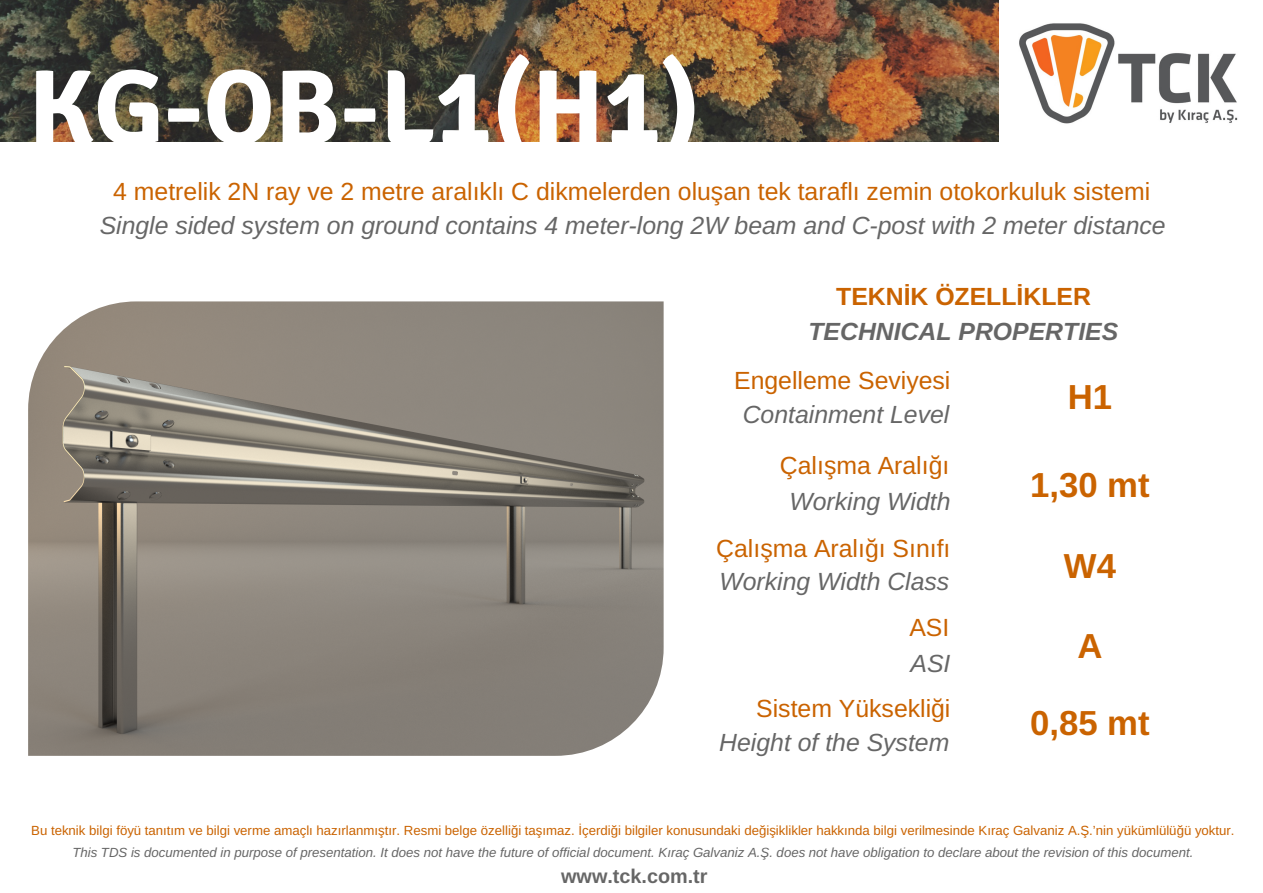
<style>
.page{position:relative;width:1263px;height:893px;background:#fff}
.page>*{position:absolute;margin:0;border:0;box-sizing:border-box;transform-origin:0 0}
.t1{font:700 106.35px "Signika";color:#fff}
.t2{font:700 34.8px "Arimo";color:#ca6300}
.t3{font:24.75px "Arimo";color:#ca6300}
.t4{font:italic 24.75px "Arimo";color:#666}
.t5{font:italic 700 24.75px "Arimo";color:#666}
.t6{font:700 24.75px "Arimo";color:#ca6300}
.t7{font:700 19.8px "Arimo";color:#666}
.t8{font:13.2px/21.3px "Arimo";color:#ca6300;text-align:center}
.s1{font-family:"Liberation Sans"}
.s2{font-style:italic;color:#666}
.s3{font-family:"Liberation Sans";font-style:italic;color:#666}
</style>
<div class="page">
<img style="left:0;top:0;width:999px;height:142px">
<img style="left:28px;top:301px;width:636px;height:455px">
<img style="left:1019px;top:23px;width:219px;height:101px">
<h1 class="t1" style="left:28px;top:44px;width:674px">KG-OB-L1(H1)</h1>
<h3 class="t3" style="left:113px;top:178px;width:1038px">4 metrelik 2N ray ve 2 metre aralıklı C dikmelerden olu<span class="s1">ş</span>an tek taraflı zemin otokorkuluk sistemi</h3>
<h3 class="t4" style="left:100px;top:211px;width:1067px">Single sided system on ground contains 4 meter-long 2W beam and C-post with 2 meter distance</h3>
<h3 class="t6" style="left:836px;top:282px;width:256px">TEKN<span class="s1">İ</span>K ÖZELL<span class="s1">İ</span>KLER</h3>
<h3 class="t5" style="left:808px;top:317px;width:311px">TECHNICAL PROPERTIES</h3>
<h3 class="t3" style="left:734px;top:367px;width:218px">Engelleme Seviyesi</h3>
<h3 class="t4" style="left:743px;top:400px;width:208px">Containment Level</h3>
<h3 class="t3" style="left:780px;top:452px;width:171px">Çalı<span class="s1">ş</span>ma Aralı<span class="s1">ğ</span>ı</h3>
<h3 class="t4" style="left:789px;top:488px;width:163px">Working Width</h3>
<h3 class="t3" style="left:716px;top:534px;width:236px">Çalı<span class="s1">ş</span>ma Aralı<span class="s1">ğ</span>ı Sınıfı</h3>
<h3 class="t4" style="left:719px;top:568px;width:231px">Working Width Class</h3>
<h3 class="t3" style="left:909px;top:614px;width:41px">ASI</h3>
<h3 class="t4" style="left:910px;top:650px;width:41px">ASI</h3>
<h3 class="t3" style="left:756px;top:695px;width:196px">Sistem Yüksekli<span class="s1">ğ</span>i</h3>
<h3 class="t4" style="left:719px;top:729px;width:232px">Height of the System</h3>
<h2 class="t2" style="left:1068px;top:378px;width:46px">H1</h2>
<h2 class="t2" style="left:1030px;top:465px;width:121px">1,30 mt</h2>
<h2 class="t2" style="left:1064px;top:546px;width:54px">W4</h2>
<h2 class="t2" style="left:1077px;top:626px;width:27px">A</h2>
<h2 class="t2" style="left:1030px;top:704px;width:121px">0,85 mt</h2>
<p class="t8" style="left:31px;top:820px;width:1205px">Bu teknik bilgi föyü tanıtım ve bilgi verme amaçlı hazırlanmı<span class="s1">ş</span>tır. Resmi belge özelli<span class="s1">ğ</span>i ta<span class="s1">ş</span>ımaz. <span class="s1">İ</span>çerdi<span class="s1">ğ</span>i bilgiler konusundaki de<span class="s1">ğ</span>i<span class="s1">ş</span>iklikler hakkında bilgi verilmesinde Kıraç Galvaniz A.<span class="s1">Ş</span>.’nin yükümlülü<span class="s1">ğ</span>ü yoktur.<br><span class="s2">This TDS is documented in purpose of presentation. It does not have the future of official document. Kıraç Galvaniz A.</span><span class="s3">Ş</span><span class="s2">. does not have obligation to declare about the revision of this document.</span></p>
<h3 class="t7" style="left:561px;top:865px;width:148px">www.tck.com.tr</h3>
</div>
